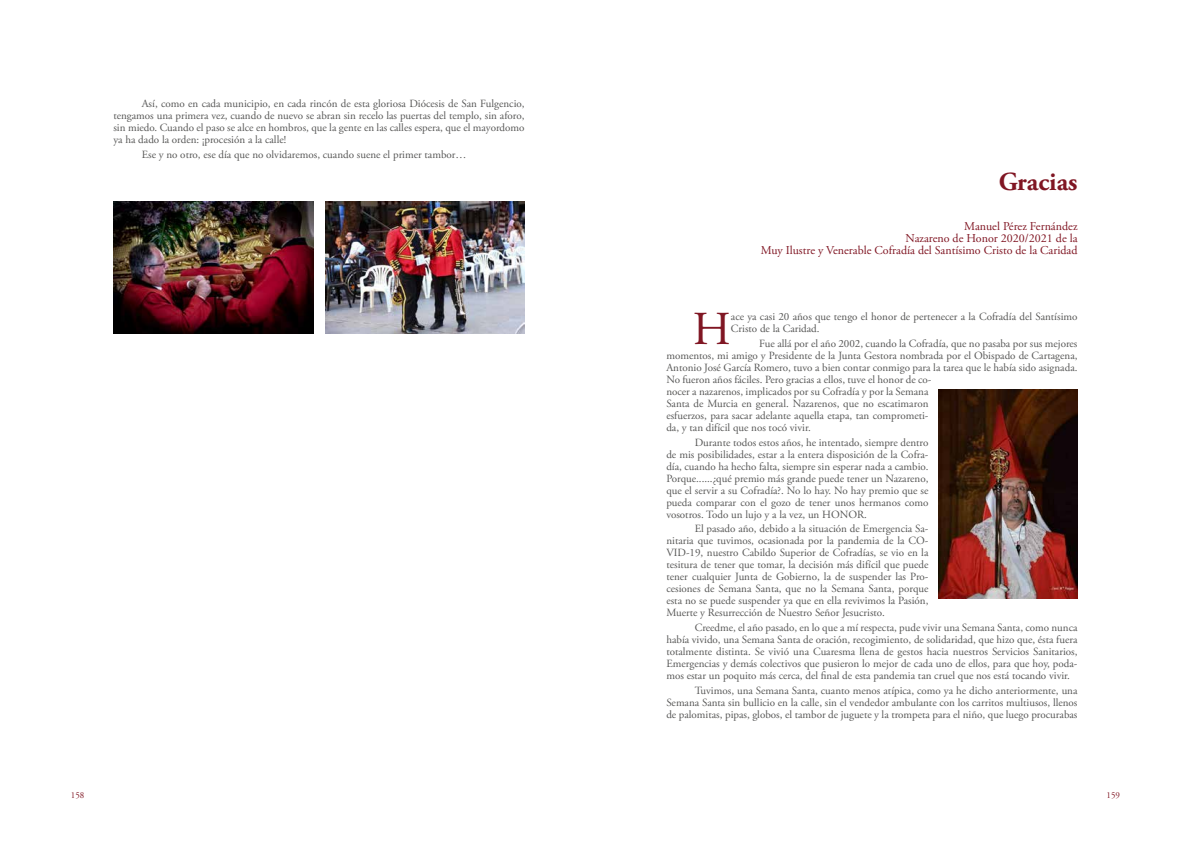
<style>
.page{position:relative;width:1191px;height:842px;background:#fff}
.page>*{position:absolute;margin:0;border:0;box-sizing:border-box;transform-origin:0 0}
.t1{font:47.2px "Adobe Garamond Pro";color:#801623}
.t2{font:700 26px "Adobe Garamond Pro";color:#801623}
.t3{font:12px/12px "Adobe Garamond Pro";color:#801623;text-align:right}
.t4{font:11px/12px "Adobe Garamond Pro";color:#575756;text-align:justify}
.t5{font:9px "Adobe Garamond Pro";color:#801623}
</style>
<div class="page">
<img style="left:113px;top:201px;width:200px;height:132px">
<img style="left:325px;top:201px;width:199px;height:132px">
<img style="left:938px;top:390px;width:139px;height:208px">
<p class="t4" style="left:113px;top:98px;width:413px;text-indent:28px">Así, como en cada municipio, en cada rincón de esta gloriosa Diócesis de San Fulgencio, tengamos una primera vez, cuando de nuevo se abran sin recelo las puertas del templo, sin aforo, sin miedo. Cuando el paso se alce en hombros, que la gente en las calles espera, que el mayordomo ya ha dado la orden: ¡procesión a la calle!</p>
<p class="t4" style="left:142px;top:149px;width:326px">Ese y no otro, ese día que no olvidaremos, cuando suene el primer tambor…</p>
<h2 class="t2" style="left:998px;top:167px;width:80px">Gracias</h2>
<p class="t3" style="left:761px;top:220px;width:318px">Manuel Pérez Fernández<br>Nazareno de Honor 2020/2021 de la<br>Muy Ilustre y Venerable Cofradía del Santísimo Cristo de la Caridad</p>
<h1 class="t1" style="left:693px;top:301px;width:40px">H</h1>
<p class="t4" style="left:731px;top:311px;width:348px">ace ya casi 20 años que tengo el honor de pertenecer a la Cofradía del Santísimo<br>Cristo de la Caridad.</p>
<p class="t4" style="left:666px;top:338px;width:413px;text-align:left;text-indent:93px">Fue allá por el año 2002, cuando la Cofradía, que no pasaba por sus mejores momentos, mi amigo y Presidente de la Junta Gestora nombrada por el Obispado de Cartagena, Antonio José García Romero, tuvo a bien contar conmigo para la tarea que le había sido asignada.<br>No fueron años fáciles. Pero gracias a ellos, tuve el honor de co-<br>nocer a nazarenos, implicados por su Cofradía y por la Semana<br>Santa de Murcia en general. Nazarenos, que no escatimaron<br>esfuerzos, para sacar adelante aquella etapa, tan comprometi-<br>da, y tan difícil que nos tocó vivir.</p>
<p class="t4" style="left:666px;top:436px;width:264px;text-indent:28px">Durante todos estos años, he intentado, siempre dentro de mis posibilidades, estar a la entera disposición de la Cofra&shy;día, cuando ha hecho falta, siempre sin esperar nada a cambio.<br>Porque......¿qué premio más grande puede tener un Nazareno, que el servir a su Cofradía?. No lo hay. No hay premio que se pueda comparar con el gozo de tener unos hermanos como vosotros. Todo un lujo y a la vez, un HONOR.</p>
<p class="t4" style="left:666px;top:523px;width:264px;text-indent:28px">El pasado año, debido a la situación de Emergencia Sa&shy;nitaria que tuvimos, ocasionada por la pandemia de la CO-VID-19, nuestro Cabildo Superior de Cofradías, se vio en la tesitura de tener que tomar, la decisión más difícil que puede tener cualquier Junta de Gobierno, la de suspender las Pro&shy;cesiones de Semana Santa, que no la Semana Santa, porque esta no se puede suspender ya que en ella revivimos la Pasión, Muerte y Resurrección de Nuestro Señor Jesucristo.</p>
<p class="t4" style="left:666px;top:622px;width:413px;text-indent:28px">Creedme, el año pasado, en lo que a mí respecta, pude vivir una Semana Santa, como nunca había vivido, una Semana Santa de oración, recogimiento, de solidaridad, que hizo que, ésta fuera totalmente distinta. Se vivió una Cuaresma llena de gestos hacia nuestros Servicios Sanitarios, Emergencias y demás colectivos que pusieron lo mejor de cada uno de ellos, para que hoy, poda&shy;mos estar un poquito más cerca, del final de esta pandemia tan cruel que nos está tocando vivir.</p>
<p class="t4" style="left:666px;top:685px;width:413px;text-indent:28px">Tuvimos, una Semana Santa, cuanto menos atípica, como ya he dicho anteriormente, una Semana Santa sin bullicio en la calle, sin el vendedor ambulante con los carritos multiusos, llenos de palomitas, pipas, globos, el tambor de juguete y la trompeta para el niño, que luego procurabas</p>
<p class="t5" style="left:71px;top:789px;width:15px">158</p>
<p class="t5" style="left:1106px;top:789px;width:15px">159</p>
</div>
